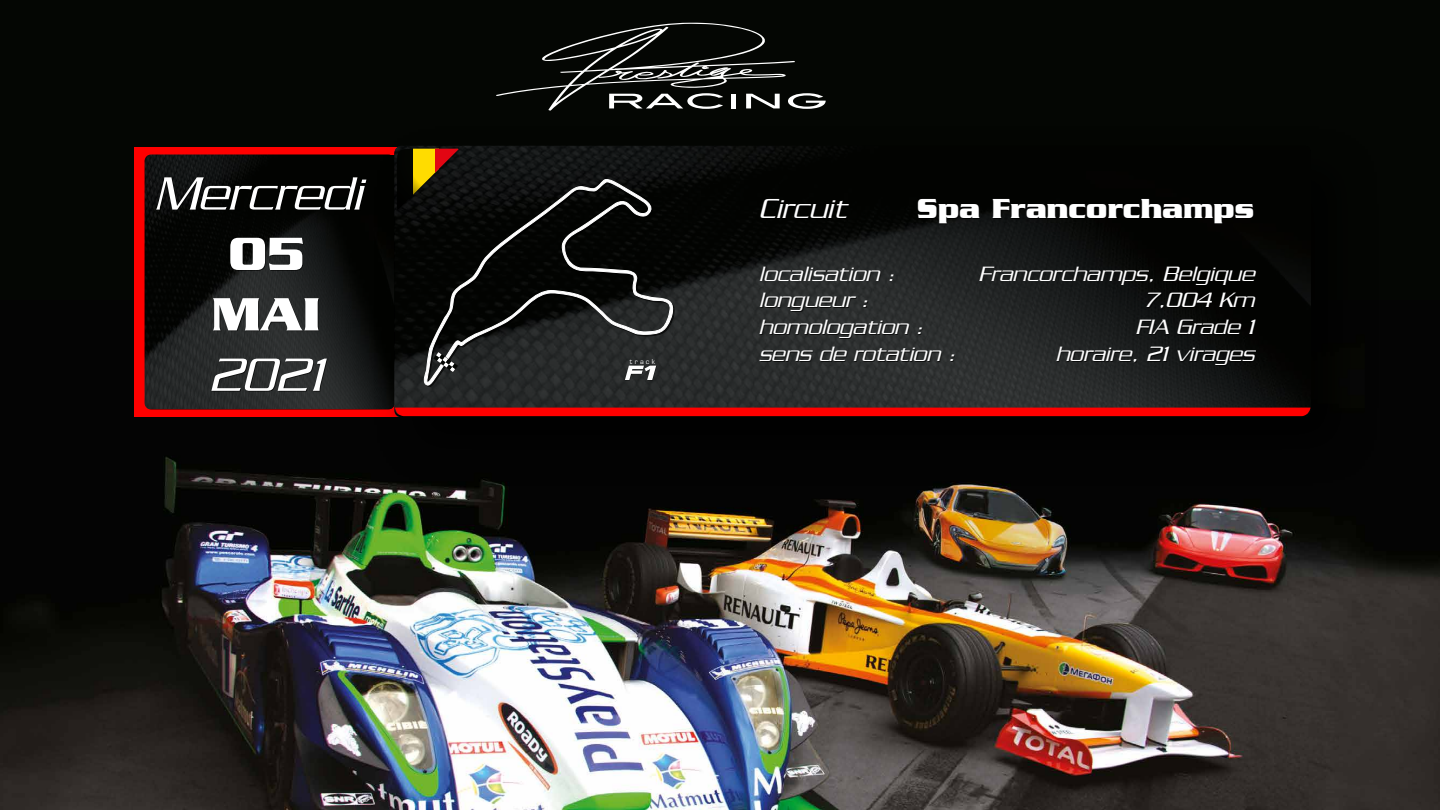
<style>
.page{position:relative;width:1440px;height:810px;background:#fff}
.page>*{position:absolute;margin:0;border:0;box-sizing:border-box;transform-origin:0 0}
.t1{font:italic 300 50.32px "Serpentine Std";color:#fff}
.t2{font:700 50.32px/60.4px "Serpentine Std";color:#fff;text-align:center}
.t3{font:700 29.92px "Serpentine Std";color:#fff}
.t4{font:700 29.78px "Serpentine Std";color:#fff}
.t5{font:italic 300 29.78px "Serpentine Std";color:#fff}
.t6{font:italic 300 22.65px/27.2px "Serpentine Std";color:#fff;text-align:right}
.t7{font:italic 300 22.5px/27px "Serpentine Std";color:#fff;text-align:right}
.t8{font:7.43px "Eurostile";letter-spacing:.305em;color:#fff}
</style>
<div class="page">
<div style="left:0;top:0;width:1440px;height:805px;background:#040603"></div>
<img style="left:0;top:300px;width:1440px;height:510px">
<div style="left:135px;top:147px;width:269px;height:269px;background:#f00"></div>
<img style="left:144px;top:154px;width:224px;height:255px">
<img style="left:368px;top:154px;width:1016px;height:337px">
<svg style="left:496px;top:23px;width:330px;height:88px"></svg>
<img style="left:395px;top:146px;width:916px;height:262px">
<svg style="left:395px;top:408px;width:916px;height:9px;background:#e50000"></svg>
<svg style="left:674px;top:274px;width:22px;height:107px;background:#262828"></svg>
<img style="left:395px;top:147px;width:67px;height:67px">
<svg style="left:396px;top:147px;width:63px;height:63px"></svg>
<svg style="left:424px;top:179px;width:249px;height:207px"></svg>
<svg style="left:433px;top:352px;width:25px;height:21px"></svg>
<h1 class="t1" style="left:154px;top:165px;width:209px">Mercredi</h1>
<h1 class="t2" style="left:211px;top:223px;width:111px">05<br>MAI</h1>
<h1 class="t1" style="left:209px;top:347px;width:116px">2021</h1>
<p class="t8" style="left:630px;top:356px;width:27px">track</p>
<h3 class="t5" style="left:759px;top:192px;width:89px">Circuit</h3>
<h2 class="t3" style="left:1117px;top:190px;width:139px">Navarra</h2>
<h3 class="t4" style="left:917px;top:191px;width:339px">Spa Francorchamps</h3>
<p class="t6" style="left:789px;top:259px;width:92px">alisa ion</p>
<p class="t6" style="left:861px;top:286px;width:9px">:</p>
<p class="t6" style="left:807px;top:314px;width:117px">ologati n :</p>
<p class="t6" style="left:771px;top:341px;width:41px">ens</p>
<p class="t6" style="left:853px;top:341px;width:57px">rotat</p>
<p class="t6" style="left:947px;top:341px;width:9px">:</p>
<p class="t6" style="left:937px;top:259px;width:318px">Navarra, Los Arcos, Espagne<br>3,933 Km<br>FIA Grade 2<br>horaire, 15 virages</p>
<p class="t7" style="left:759px;top:260px;width:198px;text-align:left">localisation : longueur : homologation : sens de rotation :</p>
<p class="t7" style="left:979px;top:260px;width:277px">Francorchamps, Belgique<br>7,004 Km<br>FIA Grade 1<br>horaire, 21 virages</p>
</div>
